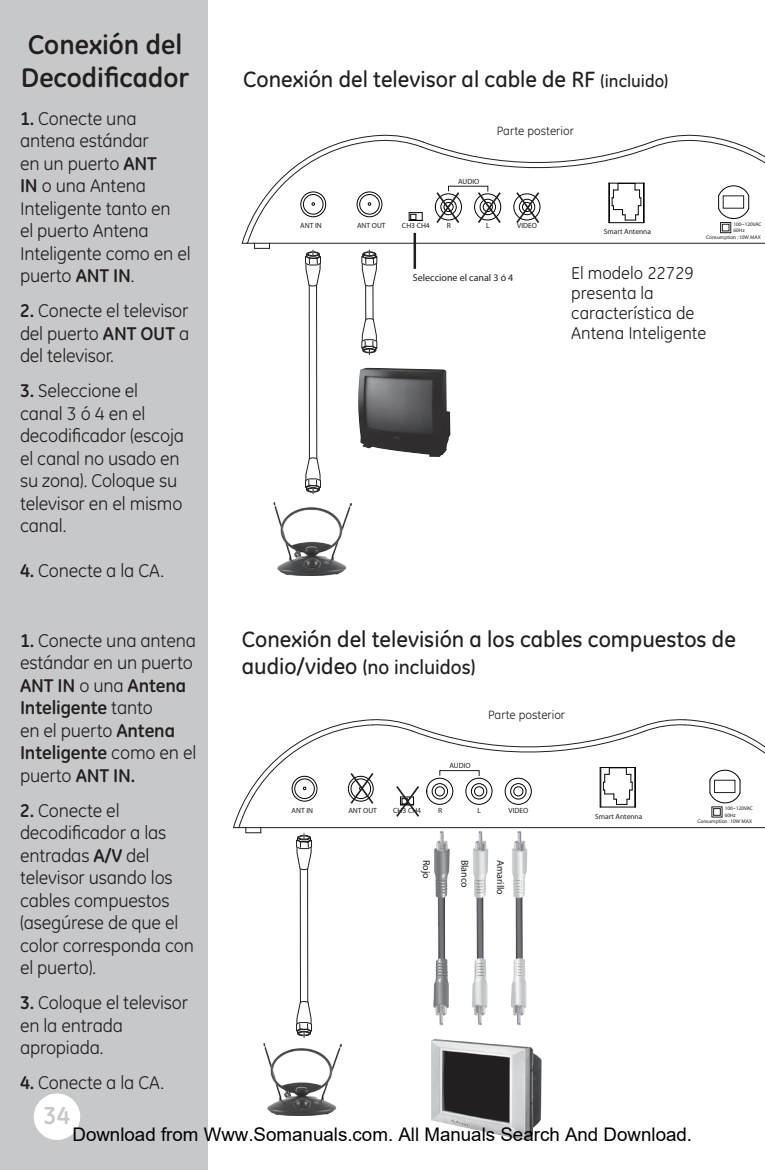
<style>
.page{position:relative;width:765px;height:1170px;background:#fff}
.page>*{position:absolute;margin:0;border:0;box-sizing:border-box;transform-origin:0 0}
.t1{font:700 27.5px/33px "GE Inspira";color:#231f20}
.t2{font:700 25px "GE Inspira";color:#c7c8ca}
.t3{font:500 22.5px "GE Inspira";color:#231f20}
.t4{font:500 20px "GE Inspira";color:#231f20}
.t5{font:18.75px/22.5px "GE Inspira";letter-spacing:-.01em;color:#231f20}
.t6{font:18.75px "Arial";color:#000}
.t7{font:17.5px/20px "GE Inspira";color:#231f20}
.t8{font:12.25px "GE Inspira";color:#231f20}
.t9{font:10px "Myriad";color:#231f20}
.t10{font:7.5px "Myriad";color:#231f20}
.t11{font:5.25px "Myriad";color:#231f20}
.s1{font-weight:700}
.s2{font-size:17.5px}
.s3{font-size:22.5px}
</style>
<div class="page">
<div style="left:0;top:0;width:208px;height:1170px;background:#c7c8ca"></div>
<div style="left:34px;top:1093px;width:46px;height:47px;background:#fff;border-radius:50%"></div>
<hr style="left:764px;top:0;width:1px;height:1170px;background:#c7c8ca">
<div style="left:309px;top:271px;width:8px;height:203px;border:1px solid #231f20"></div>
<svg style="left:305px;top:453px;width:16px;height:40px"></svg>
<div style="left:365px;top:271px;width:8px;height:52px;border:1px solid #231f20"></div>
<svg style="left:361px;top:314px;width:17px;height:54px"></svg>
<svg style="left:242px;top:135px;width:523px;height:156px"></svg>
<div style="left:300px;top:855px;width:8px;height:163px;border:1px solid #231f20"></div>
<svg style="left:296px;top:996px;width:16px;height:42px"></svg>
<svg style="left:233px;top:719px;width:532px;height:156px"></svg>
<img style="left:274px;top:503px;width:78px;height:72px">
<img style="left:264px;top:1043px;width:78px;height:73px">
<img style="left:358px;top:368px;width:93px;height:89px">
<img style="left:422px;top:829px;width:114px;height:197px">
<img style="left:431px;top:1039px;width:111px;height:102px">
<h1 class="t1" style="left:21px;top:28px;width:170px">Conexión del<br>Decodificador</h1>
<p class="t5" style="left:20px;top:107px;width:172px"><span class="s1">1.</span> Conecte una antena estándar<br>en un puerto <span class="s1">ANT<br>IN</span> o una Antena<br>Inteligente tanto en<br>el puerto Antena<br>Inteligente como en el puerto <span class="s1">ANT IN</span>.</p>
<p class="t5" style="left:20px;top:300px;width:171px;text-align:justify"><span class="s1">2.</span> Conecte el televisor del puerto <span class="s1">ANT OUT</span> a del televisor.</p>
<p class="t5" style="left:20px;top:380px;width:166px"><span class="s1">3.</span> Seleccione el canal 3 ó 4 en el decodificador (escoja el canal no usado en su zona). Coloque su televisor en el mismo canal.</p>
<p class="t5" style="left:20px;top:560px;width:146px"><span class="s1">4.</span> Conecte a la CA.</p>
<p class="t5" style="left:20px;top:629px;width:178px"><span class="s1">1.</span> Conecte una antena estándar en un puerto<br><span class="s1">ANT IN</span> o una <span class="s1">Antena<br>Inteligente</span> tanto<br>en el puerto <span class="s1">Antena<br>Inteligente</span> como en el puerto <span class="s1">ANT IN.</span></p>
<p class="t5" style="left:20px;top:799px;width:176px"><span class="s1">2.</span> Conecte el decodificador a las entradas <span class="s1">A/V</span> del televisor usando los cables compuestos (asegúrese de que el color corresponda con el puerto).</p>
<p class="t5" style="left:20px;top:992px;width:170px"><span class="s1">3.</span> Coloque el televisor en la entrada apropiada.</p>
<p class="t5" style="left:20px;top:1072px;width:146px"><span class="s1">4.</span> Conecte a la CA.</p>
<h2 class="t2" style="left:43px;top:1099px;width:14px">34</h2>
<p class="t3" style="left:243px;top:67px;width:427px">Conexión del televisor al cable de RF <span class="s2">(incluido)</span></p>
<p class="t10" style="left:458px;top:178px;width:23px">AUDIO</p>
<p class="t8" style="left:497px;top:124px;width:78px">Parte posterior</p>
<p class="t10" style="left:300px;top:222px;width:23px">ANT IN</p>
<p class="t10" style="left:357px;top:222px;width:30px">ANT OUT</p>
<p class="t10" style="left:402px;top:222px;width:29px">CH3 CH4</p>
<p class="t10" style="left:447px;top:222px;width:6px">R</p>
<p class="t10" style="left:486px;top:222px;width:5px">L</p>
<p class="t10" style="left:517px;top:222px;width:21px">VIDEO</p>
<p class="t10" style="left:604px;top:228px;width:49px">Smart Antenna</p>
<p class="t11" style="left:733px;top:222px;width:30px">100~120VAC</p>
<p class="t11" style="left:733px;top:228px;width:13px">60Hz</p>
<p class="t11" style="left:706px;top:234px;width:56px">Consumption : 10W MAX</p>
<p class="t9" style="left:413px;top:273px;width:102px">Seleccione el canal 3 ó 4</p>
<p class="t7" style="left:571px;top:263px;width:137px">El modelo 22729 presenta la característica de<br>Antena Inteligente</p>
<p class="t3" style="left:242px;top:626px;width:496px">Conexión del televisión a los cables compuestos de</p>
<p class="t4" style="left:242px;top:655px;width:235px"><span class="s3">audio/video</span> (no incluidos)</p>
<p class="t10" style="left:450px;top:762px;width:23px">AUDIO</p>
<p class="t8" style="left:488px;top:708px;width:78px">Parte posterior</p>
<p class="t10" style="left:291px;top:807px;width:23px">ANT IN</p>
<p class="t10" style="left:348px;top:807px;width:30px">ANT OUT</p>
<p class="t10" style="left:393px;top:807px;width:29px">CH3 CH4</p>
<p class="t10" style="left:438px;top:807px;width:6px">R</p>
<p class="t10" style="left:478px;top:807px;width:5px">L</p>
<p class="t10" style="left:509px;top:807px;width:21px">VIDEO</p>
<p class="t9" style="left:431px;top:860px;width:20px;rotate:90deg">Rojo</p>
<p class="t9" style="left:470px;top:860px;width:30px;rotate:90deg">Blanco</p>
<p class="t9" style="left:505px;top:860px;width:37px;rotate:90deg">Amarillo</p>
<p class="t10" style="left:595px;top:813px;width:49px">Smart Antenna</p>
<p class="t11" style="left:725px;top:806px;width:30px">100~120VAC</p>
<p class="t11" style="left:725px;top:812px;width:13px">60Hz</p>
<p class="t11" style="left:697px;top:819px;width:56px">Consumption : 10W MAX</p>
<p class="t6" style="left:72px;top:1124px;width:621px">Download from Www.Somanuals.com. All Manuals Search And Download.</p>
</div>
